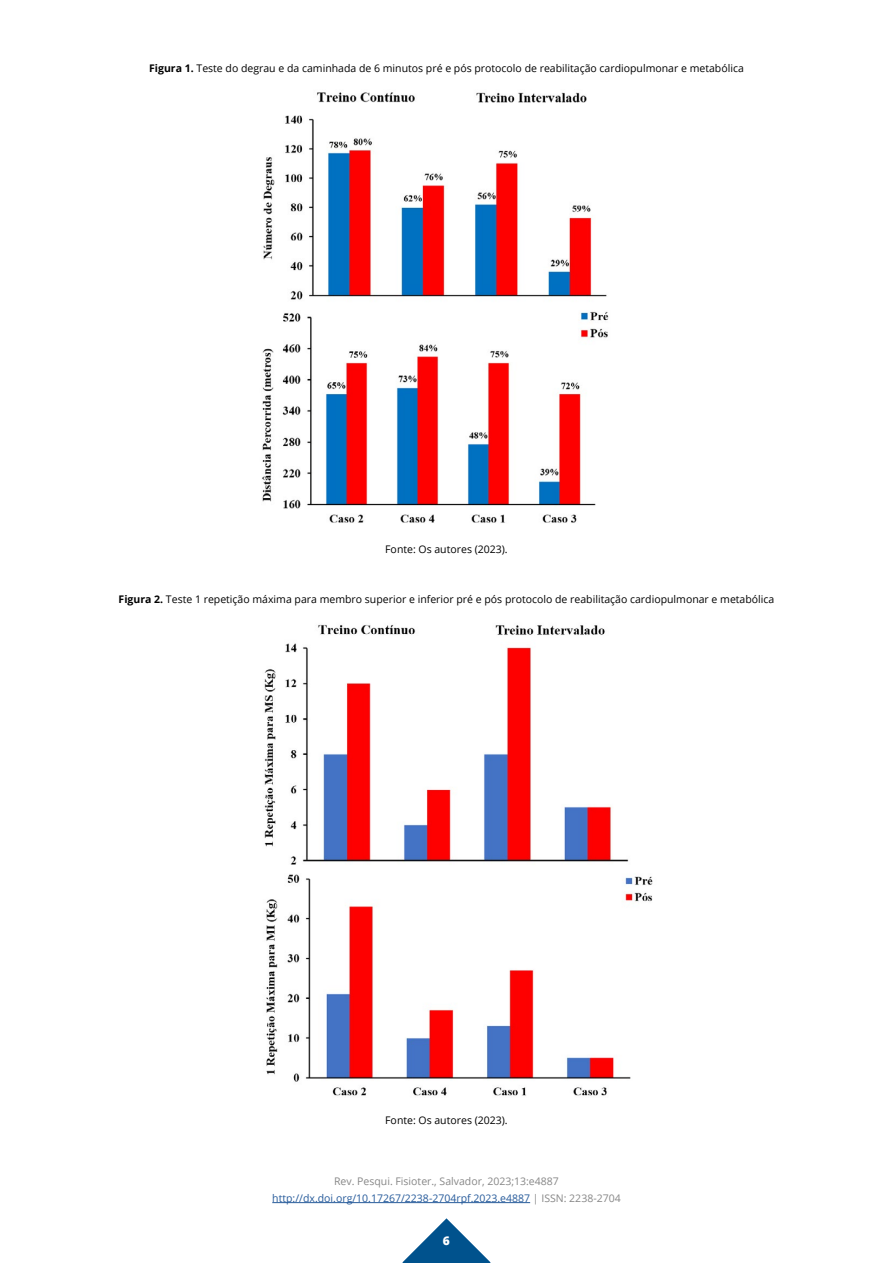
<style>
.page{position:relative;width:893px;height:1263px;background:#fff}
.page>*{position:absolute;margin:0;border:0;box-sizing:border-box;transform-origin:0 0}
.t1{font:800 12px "Open Sans";color:#fff}
.t2{font:10.5px "Open Sans";color:#000}
.t3{font:10.5px/16.5px "Open Sans";color:#878787;text-align:center}
.s1{font-weight:700}
.s2{color:#275b9b}
</style>
<div class="page">
<svg style="left:402px;top:1218px;width:89px;height:45px"></svg>
<hr style="left:272px;top:1202px;width:258px;height:1px;background:#275b9b">
<img style="left:264px;top:624px;width:389px;height:472px">
<img style="left:262px;top:92px;width:347px;height:431px">
<p class="t2" style="left:149px;top:61px;width:596px"><span class="s1">Figura 1.</span> Teste do degrau e da caminhada de 6 minutos pré e pós protocolo de reabilitação cardiopulmonar e metabólica</p>
<p class="t2" style="left:385px;top:542px;width:124px">Fonte: Os autores (2023).</p>
<p class="t2" style="left:119px;top:592px;width:657px"><span class="s1">Figura 2.</span> Teste 1 repetição máxima para membro superior e inferior pré e pós protocolo de reabilitação cardiopulmonar e metabólica</p>
<p class="t2" style="left:385px;top:1113px;width:124px">Fonte: Os autores (2023).</p>
<p class="t3" style="left:272px;top:1173px;width:350px">Rev. Pesqui. Fisioter., Salvador, 2023;13:e4887 <span class="s2">http://dx.doi.org/10.17267/2238-2704rpf.2023.e4887</span> | ISSN: 2238-2704</p>
<p class="t1" style="left:443px;top:1232px;width:9px">6</p>
</div>
